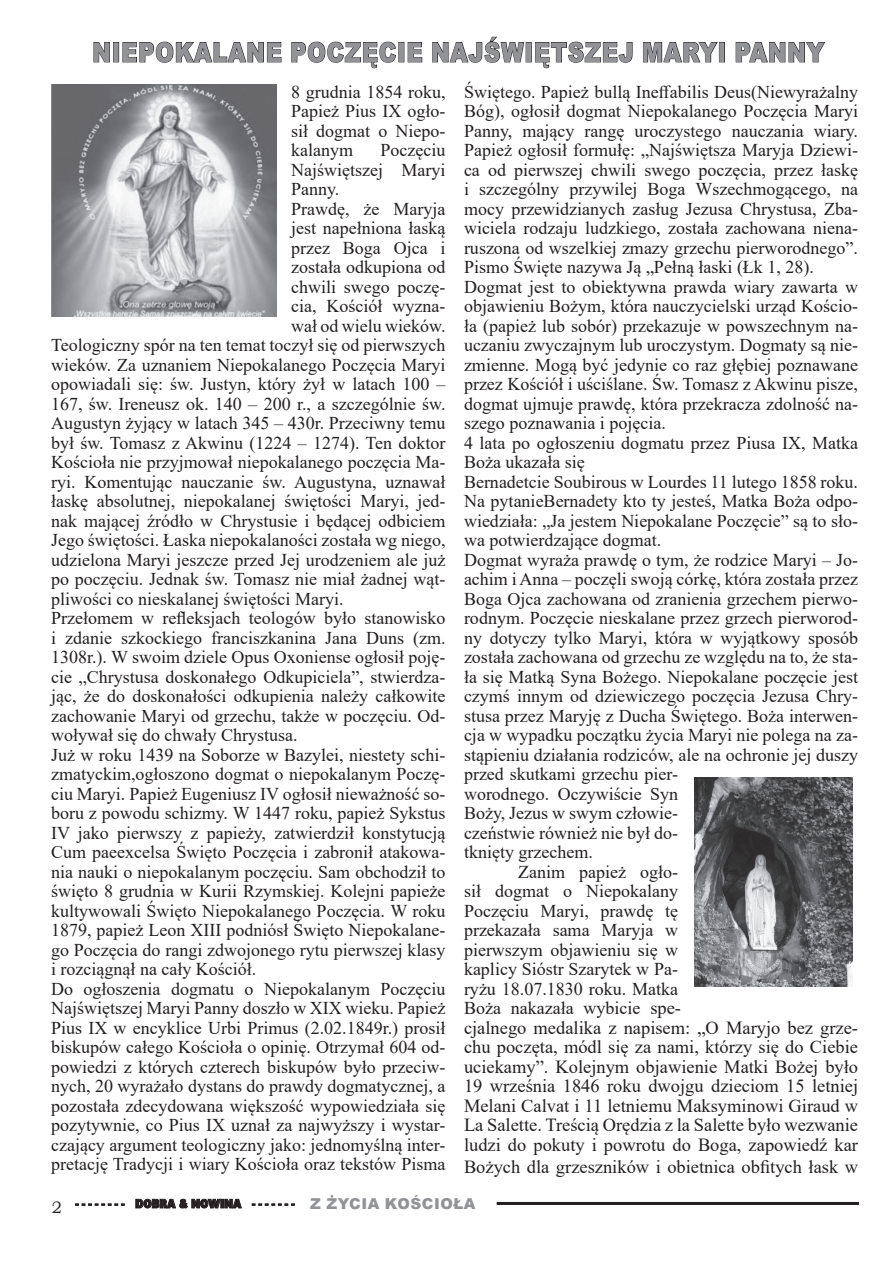
<style>
.page{position:relative;width:893px;height:1263px;background:#fff}
.page>*{position:absolute;margin:0;border:0;box-sizing:border-box;transform-origin:0 0}
.t1{font:900 27px "Arial";letter-spacing:.035em;color:#919396;scale:.83 1}
.t2{font:18.45px/19.5px "Times New Roman";color:#231f20;text-align:justify}
.t3{font:18px/19.5px "Times New Roman";color:#231f20;text-align:justify}
.t4{font:900 15px "Arial";letter-spacing:.035em;color:#919396}
.t5{font:900 12px "EFN Gilead";color:#231f20}
.s1{font-size:18.45px}
.s2{font-family:"Bookman Old Style";font-weight:400;font-size:16.5px}
</style>
<div class="page">
<hr style="left:497px;top:1202px;width:362px;height:3px;background:#231f20">
<svg style="left:75px;top:1203px;width:50px;height:3px"></svg>
<svg style="left:135px;top:1198px;width:107px;height:11px"></svg>
<svg style="left:252px;top:1203px;width:43px;height:3px"></svg>
<svg style="left:93px;top:42px;width:17px;height:21px"></svg>
<div style="left:113px;top:42px;width:6px;height:20px;border:1px solid #231f20"></div>
<svg style="left:122px;top:41px;width:160px;height:22px"></svg>
<svg style="left:291px;top:41px;width:106px;height:28px"></svg>
<svg style="left:407px;top:42px;width:16px;height:21px"></svg>
<svg style="left:432px;top:36px;width:93px;height:27px"></svg>
<div style="left:526px;top:42px;width:6px;height:20px;border:1px solid #231f20"></div>
<svg style="left:535px;top:41px;width:98px;height:28px"></svg>
<svg style="left:643px;top:42px;width:76px;height:21px"></svg>
<div style="left:719px;top:42px;width:6px;height:20px;border:1px solid #231f20"></div>
<svg style="left:735px;top:42px;width:90px;height:21px"></svg>
<img style="left:51px;top:85px;width:225px;height:231px">
<img style="left:694px;top:777px;width:158px;height:210px">
<p class="t1" style="left:92px;top:33px;width:883px">NIEPOKALANE POCZĘCIE NAJŚWIĘTSZEJ MARYI PANNY</p>
<p class="t3" style="left:291px;top:81px;width:156px">8 grudnia 1854 roku, Papież Pius IX ogło&shy;sił dogmat o Niepo&shy;kalanym</p>
<p class="t3" style="left:291px;top:140px;width:156px;text-indent:90px">Poczęciu Najświętszej Maryi Panny.</p>
<p class="t3" style="left:291px;top:198px;width:156px">Prawdę, że Maryja</p>
<p class="t3" style="left:291px;top:218px;width:156px">jest napełniona łaską</p>
<p class="t3" style="left:291px;top:237px;width:156px">przez Boga Ojca i</p>
<p class="t3" style="left:291px;top:257px;width:156px">została odkupiona od</p>
<p class="t3" style="left:291px;top:276px;width:156px">chwili swego poczę-</p>
<p class="t3" style="left:291px;top:296px;width:156px">cia, Kościół wyzna-</p>
<p class="t3" style="left:291px;top:315px;width:156px">wał od wielu wieków.</p>
<p class="t3" style="left:51px;top:335px;width:396px">Teologiczny spór na ten temat toczył się od pierwszych</p>
<p class="t3" style="left:51px;top:354px;width:396px">wieków. Za uznaniem Niepokalanego Poczęcia Maryi</p>
<p class="t3" style="left:51px;top:374px;width:396px">opowiadali się: św. Justyn, który żył w latach 100 –</p>
<p class="t3" style="left:51px;top:393px;width:396px">167, św. Ireneusz ok. 140 – 200 r., a szczególnie św.</p>
<p class="t3" style="left:51px;top:413px;width:396px">Augustyn żyjący w latach 345 – 430r. Przeciwny temu</p>
<p class="t3" style="left:51px;top:432px;width:396px">był św. Tomasz z Akwinu (1224 – 1274). Ten doktor</p>
<p class="t3" style="left:51px;top:452px;width:396px">Kościoła nie przyjmował niepokalanego poczęcia Ma-</p>
<p class="t3" style="left:51px;top:471px;width:396px">ryi. Komentując nauczanie św. Augustyna, uznawał</p>
<p class="t3" style="left:51px;top:491px;width:396px">łaskę absolutnej, niepokalanej świętości Maryi, jed-</p>
<p class="t3" style="left:51px;top:510px;width:396px">nak mającej źródło w Chrystusie i będącej odbiciem</p>
<p class="t3" style="left:51px;top:530px;width:396px">Jego świętości. Łaska niepokalaności została wg niego,</p>
<p class="t3" style="left:51px;top:549px;width:396px">udzielona Maryi jeszcze przed Jej urodzeniem ale już</p>
<p class="t3" style="left:51px;top:569px;width:396px">po poczęciu. Jednak św. Tomasz nie miał żadnej wąt-</p>
<p class="t3" style="left:51px;top:588px;width:294px">pliwości co nieskalanej świętości Maryi.</p>
<p class="t3" style="left:51px;top:608px;width:396px">Przełomem w refleksjach teologów było stanowisko i zdanie szkockiego franciszkanina Jana Duns (zm.<br>1308r.). W swoim dziele Opus Oxoniense ogłosił poję&shy;cie „Chrystusa doskonałego Odkupiciela”, stwierdza&shy;jąc, że do doskonałości odkupienia należy całkowite zachowanie Maryi od grzechu, także w poczęciu. Od&shy;woływał się do chwały Chrystusa.</p>
<p class="t3" style="left:51px;top:744px;width:396px">Już w roku 1439 na Soborze w Bazylei, niestety schi&shy;zmatyckim,ogłoszono dogmat o niepokalanym Poczę&shy;ciu Maryi. Papież Eugeniusz IV ogłosił nieważność so&shy;boru z powodu schizmy. W 1447 roku, papież Sykstus IV jako pierwszy z papieży, zatwierdził konstytucją Cum paeexcelsa Święto Poczęcia i zabronił atakowa&shy;nia nauki o niepokalanym poczęciu. Sam obchodził to święto 8 grudnia w Kurii Rzymskiej. Kolejni papieże kultywowali Święto Niepokalanego Poczęcia. W roku 1879, papież Leon XIII podniósł Święto Niepokalane&shy;go Poczęcia do rangi zdwojonego rytu pierwszej klasy i rozciągnął na cały Kościół.</p>
<p class="t3" style="left:51px;top:978px;width:396px">Do ogłoszenia dogmatu o Niepokalanym Poczęciu Najświętszej Maryi Panny doszło w XIX wieku. Papież Pius IX w encyklice Urbi Primus (2.02.1849r.) prosił biskupów całego Kościoła o opinię. Otrzymał 604 od&shy;powiedzi z których czterech biskupów było przeciw&shy;nych, 20 wyrażało dystans do prawdy dogmatycznej, a pozostała zdecydowana większość wypowiedziała się pozytywnie, co Pius IX uznał za najwyższy i wystar&shy;czający argument teologiczny jako: jednomyślną inter&shy;pretację Tradycji i wiary Kościoła oraz tekstów Pisma</p>
<p class="t3" style="left:464px;top:81px;width:396px">Świętego. Papież bullą Ineffabilis Deus(Niewyrażalny Bóg), ogłosił dogmat Niepokalanego Poczęcia Maryi Panny, mający rangę uroczystego nauczania wiary.<br>Papież ogłosił formułę: „Najświętsza Maryja Dziewi&shy;ca od pierwszej chwili swego poczęcia, przez łaskę i szczególny przywilej Boga Wszechmogącego, na mocy przewidzianych zasług Jezusa Chrystusa, Zba&shy;wiciela rodzaju ludzkiego, została zachowana niena&shy;ruszona od wszelkiej zmazy grzechu pierworodnego”.<br>Pismo Święte nazywa Ją „Pełną łaski (Łk 1, 28).</p>
<p class="t3" style="left:464px;top:276px;width:396px">Dogmat jest to obiektywna prawda wiary zawarta w objawieniu Bożym, która nauczycielski urząd Kościo&shy;ła (papież lub sobór) przekazuje w powszechnym na&shy;uczaniu zwyczajnym lub uroczystym. Dogmaty są nie&shy;zmienne. Mogą być jedynie co raz głębiej poznawane przez Kościół i uściślane. Św. Tomasz z Akwinu pisze, dogmat ujmuje prawdę, która przekracza zdolność na&shy;szego poznawania i pojęcia.</p>
<p class="t3" style="left:464px;top:432px;width:396px">4 lata po ogłoszeniu dogmatu przez Piusa IX, Matka<br>Boża ukazała się</p>
<p class="t3" style="left:464px;top:471px;width:396px">Bernadetcie Soubirous w Lourdes 11 lutego 1858 roku.<br>Na pytanieBernadety kto ty jesteś, Matka Boża odpo&shy;wiedziała: „Ja jestem Niepokalane Poczęcie” są to sło&shy;wa potwierdzające dogmat.</p>
<p class="t3" style="left:464px;top:549px;width:396px;text-align:left">Dogmat wyraża prawdę o tym, że rodzice Maryi – Jo&shy;achim i Anna – poczęli swoją córkę, która została przez Boga Ojca zachowana od zranienia grzechem pierwo&shy;rodnym. Poczęcie nieskalane przez grzech pierworod&shy;ny dotyczy tylko Maryi, która w wyjątkowy sposób została zachowana od grzechu ze względu na to, że sta&shy;ła się Matką Syna Bożego. Niepokalane poczęcie jest czymś innym od dziewiczego poczęcia Jezusa Chry&shy;stusa przez Maryję z Ducha Świętego. Boża interwen&shy;cja w wypadku początku życia Maryi nie polega na za&shy;stąpieniu działania rodziców, ale na ochronie jej duszy przed skutkami grzechu pier-<br>worodnego. Oczywiście Syn<br>Boży, Jezus w swym człowie-<br>czeństwie również nie był do-<br>tknięty grzechem.</p>
<p class="t3" style="left:464px;top:861px;width:219px;text-align:left;text-indent:54px">Zanim papież ogło&shy;sił dogmat o Niepokalany<br>Poczęciu Maryi, prawdę tę przekazała sama Maryja w pierwszym objawieniu się w kaplicy Sióstr Szarytek w Pa&shy;ryżu 18.07.1830 roku. Matka<br>Boża nakazała wybicie <span class="s1">spe-</span></p>
<p class="t2" style="left:464px;top:1017px;width:396px">cjalnego medalika z napisem: „O Maryjo bez grze&shy;chu poczęta, módl się za nami, którzy się do Ciebie uciekamy”. Kolejnym objawienie Matki Bożej było 19 września 1846 roku dwojgu dzieciom 15 letniej Melani Calvat i 11 letniemu Maksyminowi Giraud w La Salette. Treścią Orędzia z la Salette było wezwanie ludzi do pokuty i powrotu do Boga, zapowiedź kar</p>
<p class="t2" style="left:464px;top:1156px;width:396px">Bożych dla grzeszników i obietnica obfitych łask w</p>
<p class="t5" style="left:52px;top:1196px;width:244px"><span class="s2">2</span> - - - - - - - - DOBRA &amp; NOWINA - - - - - - -</p>
<p class="t4" style="left:310px;top:1193px;width:167px">Z ŻYCIA KOŚCIOŁA</p>
</div>
